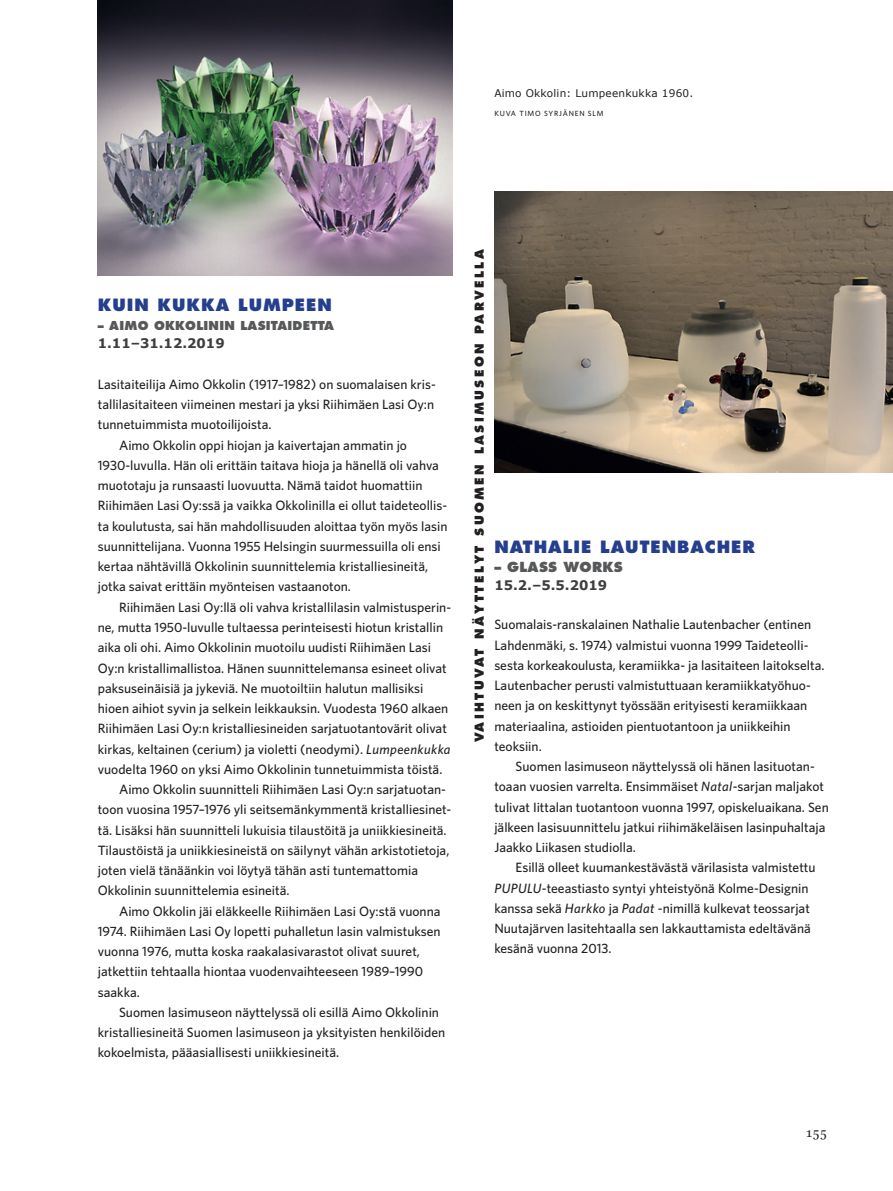
<style>
.page{position:relative;width:893px;height:1191px;background:#fff}
.page>*{position:absolute;margin:0;border:0;box-sizing:border-box;transform-origin:0 0}
.t1{font:800 16.5px "Futura";letter-spacing:.06em;color:#253f8e}
.t2{font:500 13.5px/20.2px "Whitney";color:#231f20}
.t3{font:800 13.5px "Futura";color:#57585a}
.t4{font:13.5px "Arnhem Blond";color:#231f20}
.t5{font:700 13.2px "Verdana";color:#3e3e3f}
.t6{font:800 12px "Futura";color:#231f20}
.t7{font:800 12px "Futura";color:#57585a}
.t8{font:10.5px "Verdana";letter-spacing:.02em;color:#231f20}
.t9{font:500 7.5px "Whitney";letter-spacing:.11em;color:#231f20}
.s1{font-style:italic}
</style>
<div class="page">
<img style="left:494px;top:191px;width:399px;height:281px">
<img style="left:98px;top:0;width:354px;height:275px">
<p class="t8" style="left:494px;top:87px;width:200px">Aimo Okkolin: Lumpeenkukka 1960.</p>
<p class="t9" style="left:494px;top:109px;width:12px">Kuva</p>
<p class="t9" style="left:519px;top:109px;width:12px">Timo</p>
<p class="t9" style="left:544px;top:109px;width:31px">Syrjänen</p>
<p class="t9" style="left:588px;top:109px;width:17px">SLM</p>
<p class="t1" style="left:98px;top:294px;width:28px">KUIN</p>
<p class="t1" style="left:158px;top:294px;width:16px">KUKKA</p>
<p class="t1" style="left:238px;top:294px;width:15px">LUM</p>
<p class="t1" style="left:282px;top:294px;width:26px">PEEN</p>
<p class="t7" style="left:98px;top:317px;width:32px">– AIMO</p>
<p class="t7" style="left:154px;top:317px;width:21px">OKKOLININ</p>
<p class="t7" style="left:240px;top:317px;width:9px">LASITAI</p>
<p class="t7" style="left:293px;top:317px;width:19px">DETTA</p>
<p class="t5" style="left:98px;top:335px;width:128px">1.11–31.12.2019</p>
<p class="t2" style="left:98px;top:374px;width:339px">Lasitaiteilija Aimo Okkolin (1917–1982) on suomalaisen kris-</p>
<p class="t2" style="left:98px;top:394px;width:338px">tallilasitaiteen viimeinen mestari ja yksi Riihimäen Lasi Oy:n</p>
<p class="t2" style="left:98px;top:414px;width:175px">tunnetuimmista muotoilijoista.</p>
<p class="t2" style="left:119px;top:434px;width:289px">Aimo Okkolin oppi hiojan ja kaivertajan ammatin jo</p>
<p class="t2" style="left:98px;top:455px;width:343px">1930-luvulla. Hän oli erittäin taitava hioja ja hänellä oli vahva</p>
<p class="t2" style="left:98px;top:475px;width:326px">muototaju ja runsaasti luovuutta. Nämä taidot huomattiin</p>
<p class="t2" style="left:98px;top:495px;width:351px">Riihimäen Lasi Oy:ssä ja vaikka Okkolinilla ei ollut taideteollis-</p>
<p class="t2" style="left:98px;top:515px;width:351px">ta koulutusta, sai hän mahdollisuuden aloittaa työn myös lasin</p>
<p class="t2" style="left:98px;top:536px;width:345px">suunnittelijana. Vuonna 1955 Helsingin suurmessuilla oli ensi</p>
<p class="t2" style="left:98px;top:556px;width:332px">kertaa nähtävillä Okkolinin suunnittelemia kristalliesineitä,</p>
<p class="t2" style="left:98px;top:576px;width:255px">jotka saivat erittäin myönteisen vastaanoton.</p>
<p class="t2" style="left:119px;top:596px;width:334px">Riihimäen Lasi Oy:llä oli vahva kristallilasin valmistusperin-</p>
<p class="t2" style="left:98px;top:617px;width:347px">ne, mutta 1950-luvulle tultaessa perinteisesti hiotun kristallin</p>
<p class="t2" style="left:98px;top:637px;width:335px">aika oli ohi. Aimo Okkolinin muotoilu uudisti Riihimäen Lasi</p>
<p class="t2" style="left:98px;top:657px;width:350px">Oy:n kristallimallistoa. Hänen suunnittelemansa esineet olivat</p>
<p class="t2" style="left:98px;top:677px;width:327px">paksuseinäisiä ja jykeviä. Ne muotoiltiin halutun mallisiksi</p>
<p class="t2" style="left:98px;top:698px;width:352px">hioen aihiot syvin ja selkein leikkauksin. Vuodesta 1960 alkaen</p>
<p class="t2" style="left:98px;top:718px;width:351px">Riihimäen Lasi Oy:n kristalliesineiden sarjatuotantovärit olivat</p>
<p class="t2" style="left:98px;top:738px;width:354px">kirkas, keltainen (cerium) ja violetti (neodymi). <span class="s1">Lumpeenkukka</span></p>
<p class="t2" style="left:98px;top:758px;width:346px">vuodelta 1960 on yksi Aimo Okkolinin tunnetuimmista töistä.</p>
<p class="t2" style="left:119px;top:779px;width:328px">Aimo Okkolin suunnitteli Riihimäen Lasi Oy:n sarjatuotan-</p>
<p class="t2" style="left:98px;top:799px;width:355px">toon vuosina 1957–1976 yli seitsemänkymmentä kristalliesinet-</p>
<p class="t2" style="left:98px;top:819px;width:350px">tä. Lisäksi hän suunnitteli lukuisia tilaustöitä ja uniikkiesineitä.</p>
<p class="t2" style="left:98px;top:839px;width:353px">Tilaustöistä ja uniikkiesineistä on säilynyt vähän arkistotietoja,</p>
<p class="t2" style="left:98px;top:860px;width:322px">joten vielä tänäänkin voi löytyä tähän asti tuntemattomia</p>
<p class="t2" style="left:98px;top:880px;width:193px">Okkolinin suunnittelemia esineitä.</p>
<p class="t2" style="left:119px;top:900px;width:323px">Aimo Okkolin jäi eläkkeelle Riihimäen Lasi Oy:stä vuonna</p>
<p class="t2" style="left:98px;top:920px;width:344px">1974. Riihimäen Lasi Oy lopetti puhalletun lasin valmistuksen</p>
<p class="t2" style="left:98px;top:941px;width:324px">vuonna 1976, mutta koska raakalasivarastot olivat suuret,</p>
<p class="t2" style="left:98px;top:961px;width:327px">jatkettiin tehtaalla hiontaa vuodenvaihteeseen 1989–1990</p>
<p class="t2" style="left:98px;top:981px;width:44px">saakka.</p>
<p class="t2" style="left:119px;top:1001px;width:321px">Suomen lasimuseon näyttelyssä oli esillä Aimo Okkolinin</p>
<p class="t2" style="left:98px;top:1022px;width:349px">kristalliesineitä Suomen lasimuseon ja yksityisten henkilöiden</p>
<p class="t2" style="left:98px;top:1042px;width:243px">kokoelmista, pääasiallisesti uniikkiesineitä.</p>
<p class="t6" style="left:472px;top:742px;width:494px;rotate:-90deg">VAIHTUVAT NÄYTTELYT SUOMEN LASIMUSEON PARVELLA</p>
<p class="t1" style="left:494px;top:536px;width:28px">NATHALIE</p>
<p class="t1" style="left:600px;top:536px;width:25px">LAUTEN</p>
<p class="t1" style="left:677px;top:536px;width:54px">BACHER</p>
<p class="t3" style="left:494px;top:558px;width:36px">– GLASS</p>
<p class="t3" style="left:563px;top:558px;width:28px">WORKS</p>
<p class="t5" style="left:494px;top:577px;width:114px">15.2.–5.5.2019</p>
<p class="t2" style="left:494px;top:614px;width:332px">Suomalais-ranskalainen Nathalie Lautenbacher (entinen Lahdenmäki, s. 1974) valmistui vuonna 1999 Taideteolli&shy;sesta korkeakoulusta, keramiikka- ja lasitaiteen laitokselta.<br>Lautenbacher perusti valmistuttuaan keramiikkatyöhuo&shy;neen ja on keskittynyt työssään erityisesti keramiikkaan materiaalina, astioiden pientuotantoon ja uniikkeihin teoksiin.</p>
<p class="t2" style="left:494px;top:756px;width:336px;text-indent:21px">Suomen lasimuseon näyttelyssä oli hänen lasituotan&shy;toaan vuosien varrelta. Ensimmäiset <span class="s1">Natal</span>-sarjan maljakot tulivat Iittalan tuotantoon vuonna 1997, opiskeluaikana. Sen jälkeen lasisuunnittelu jatkui riihimäkeläisen lasinpuhaltaja Jaakko Liikasen studiolla.</p>
<p class="t2" style="left:494px;top:857px;width:323px;text-indent:21px">Esillä olleet kuumankestävästä värilasista valmistettu <span class="s1">PUPULU</span>-teeastiasto syntyi yhteistyönä Kolme-Designin kanssa sekä <span class="s1">Harkko</span> ja <span class="s1">Padat</span> -nimillä kulkevat teossarjat Nuutajärven lasitehtaalla sen lakkauttamista edeltävänä kesänä vuonna 2013.</p>
<p class="t4" style="left:805px;top:1125px;width:23px">155</p>
</div>
